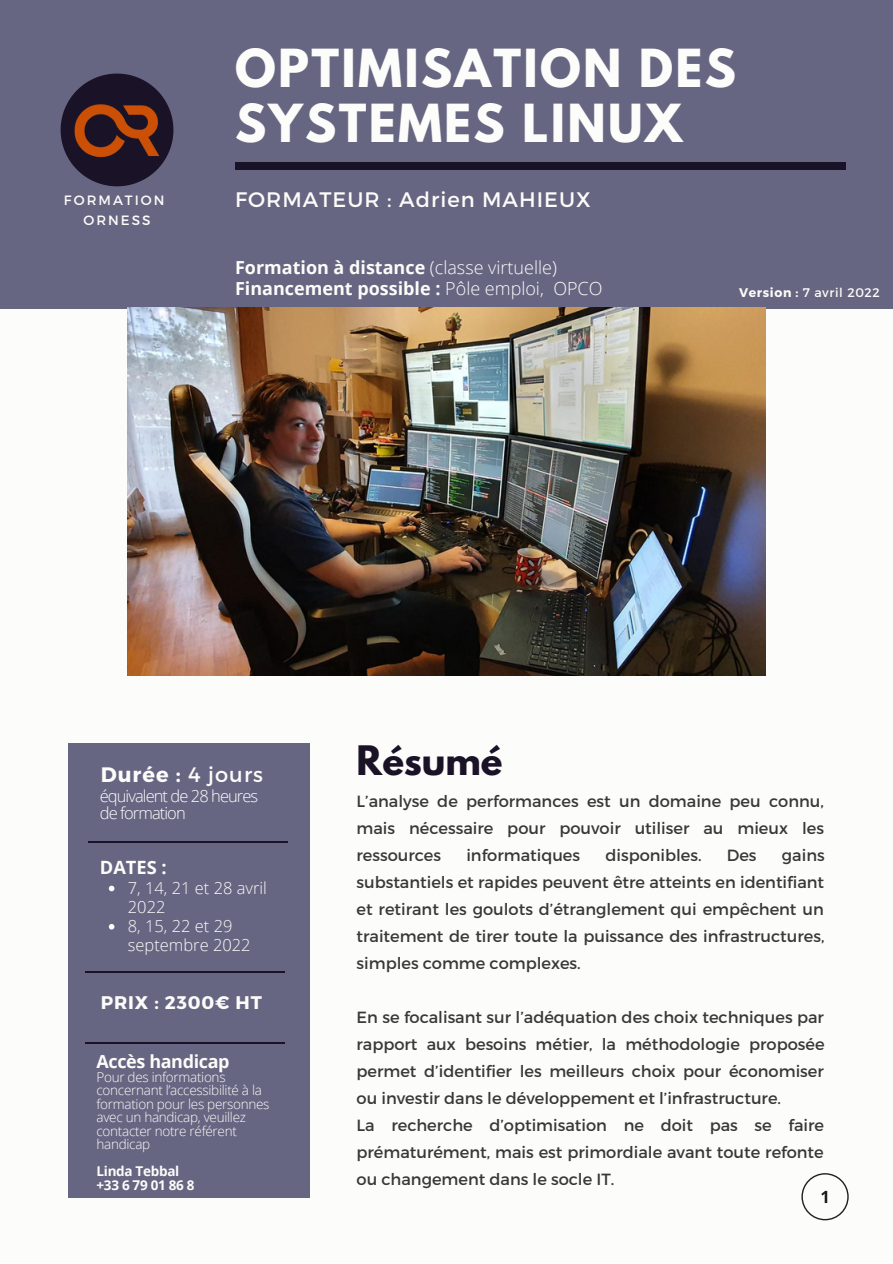
<style>
.page{position:relative;width:893px;height:1264px;background:#fff}
.page>*{position:absolute;margin:0;border:0;box-sizing:border-box;transform-origin:0 0}
.t1{font:700 46.5px/55.1px "League Spartan";letter-spacing:.05em;color:#fcfcfa}
.t2{font:700 36px "League Spartan";color:#1a1227}
.t3{font:21px "Montserrat";letter-spacing:.05em;color:#fcfcfa}
.t4{font:700 20.85px "Montserrat";letter-spacing:.05em;color:#fcfcfa}
.t5{font:700 18.3px "Montserrat";letter-spacing:.05em;color:#fcfcfa}
.t6{font:700 18.3px "Open Sans";color:#fcfcfa}
.t7{font:700 18px/21.1px "Open Sans";color:#fcfcfa}
.t8{font:700 18px "Open Sans";letter-spacing:-.02em;color:#fcfcfa}
.t9{font:300 16.5px/19px "Open Sans";color:#fcfcfa}
.t10{font:300 16.5px/16.8px "Open Sans";letter-spacing:-.055em;color:#fff}
.t11{font:16.2px/27px "Montserrat";color:#383835;text-align:justify}
.t12{font:300 13.5px/13.5px "Open Sans";letter-spacing:-.02em;color:#fcfcfa}
.t13{font:700 13.5px/13.5px "Open Sans";letter-spacing:-.02em;color:#fcfcfa}
.t14{font:13.5px/20.2px "Montserrat";letter-spacing:.15em;color:#fcfcfa;text-align:center}
.t15{font:12.45px "Montserrat";letter-spacing:.05em;color:#fcfcfa}
.s1{font-weight:300}
.s2{font-weight:700}
.s3{font-weight:400}
</style>
<div class="page">
<div style="left:0;top:0;width:892px;height:1262px;background:#fcfcfa"></div>
<div style="left:0;top:0;width:892px;height:308px;background:#676682"></div>
<svg style="left:61px;top:74px;width:112px;height:112px"></svg>
<div style="left:235px;top:162px;width:610px;height:7px;background:#1a1227"></div>
<img style="left:71px;top:97px;width:92px;height:69px">
<svg style="left:801px;top:1173px;width:47px;height:47px"></svg>
<img style="left:127px;top:308px;width:638px;height:367px">
<div style="left:68px;top:743px;width:242px;height:455px;background:#676682"></div>
<hr style="left:86px;top:971px;width:199px;height:1px;background:#1a1227">
<hr style="left:88px;top:841px;width:199px;height:1px;background:#1a1227">
<svg style="left:109px;top:885px;width:5px;height:6px"></svg>
<svg style="left:109px;top:924px;width:5px;height:5px"></svg>
<hr style="left:86px;top:1042px;width:199px;height:1px;background:#1a1227">
<h1 class="t1" style="left:235px;top:47px;width:502px">OPTIMISATION DES<br>SYSTEMES LINUX</h1>
<p class="t14" style="left:64px;top:189px;width:102px">FORMATION<br>ORNESS</p>
<p class="t3" style="left:235px;top:186px;width:357px">FORMATEUR : Adrien MAHIEUX</p>
<p class="t7" style="left:235px;top:256px;width:369px">Formation à distance <span class="s1">(classe virtuelle)<br></span>Financement possible : <span class="s1">Pôle emploi, OPCO</span></p>
<p class="t15" style="left:739px;top:284px;width:142px"><span class="s2">Version :</span> 7 avril 2022</p>
<p class="t4" style="left:101px;top:760px;width:164px">Durée : <span class="s3">4 jours</span></p>
<p class="t10" style="left:100px;top:787px;width:160px">équivalent de 28 heures de formation</p>
<p class="t6" style="left:100px;top:854px;width:68px">DATES :</p>
<p class="t9" style="left:128px;top:877px;width:141px">7, 14, 21 et 28 avril<br>2022<br>8, 15, 22 et 29 septembre 2022</p>
<p class="t5" style="left:101px;top:990px;width:163px">PRIX : 2300€ HT</p>
<p class="t8" style="left:96px;top:1049px;width:134px">Accès handicap</p>
<p class="t12" style="left:96px;top:1069px;width:174px">Pour des informations concernant l’accessibilité à la formation pour les personnes avec un handicap, veuillez contacter notre référent handicap</p>
<p class="t13" style="left:96px;top:1164px;width:99px">Linda Tebbal +33 6 79 01 86 8</p>
<h2 class="t2" style="left:356px;top:742px;width:147px">Résumé</h2>
<p class="t11" style="left:356px;top:786px;width:469px">L’analyse de performances est un domaine peu connu, mais nécessaire pour pouvoir utiliser au mieux les ressources</p>
<p class="t11" style="left:356px;top:840px;width:469px;text-indent:425px">gains substantiels et rapides peuvent être atteints en identifiant et retirant les goulots d’étranglement qui empêchent un traitement de tirer toute la puissance des infrastructures, simples comme complexes.</p>
<p class="t11" style="left:356px;top:1002px;width:469px;text-align:left">En se focalisant sur l’adéquation des choix techniques par rapport aux besoins métier, la méthodologie proposée permet d’identifier les meilleurs choix pour économiser ou investir dans le développement et l’infrastructure.<br>La recherche d’optimisation ne doit pas se faire prématurément, mais est primordiale avant toute refonte ou changement dans le socle IT.</p>
<p class="t11" style="left:466px;top:840px;width:115px">informatiques</p>
<p class="t11" style="left:605px;top:840px;width:98px">disponibles.</p>
<p class="t11" style="left:726px;top:840px;width:31px">Des</p>
</div>
